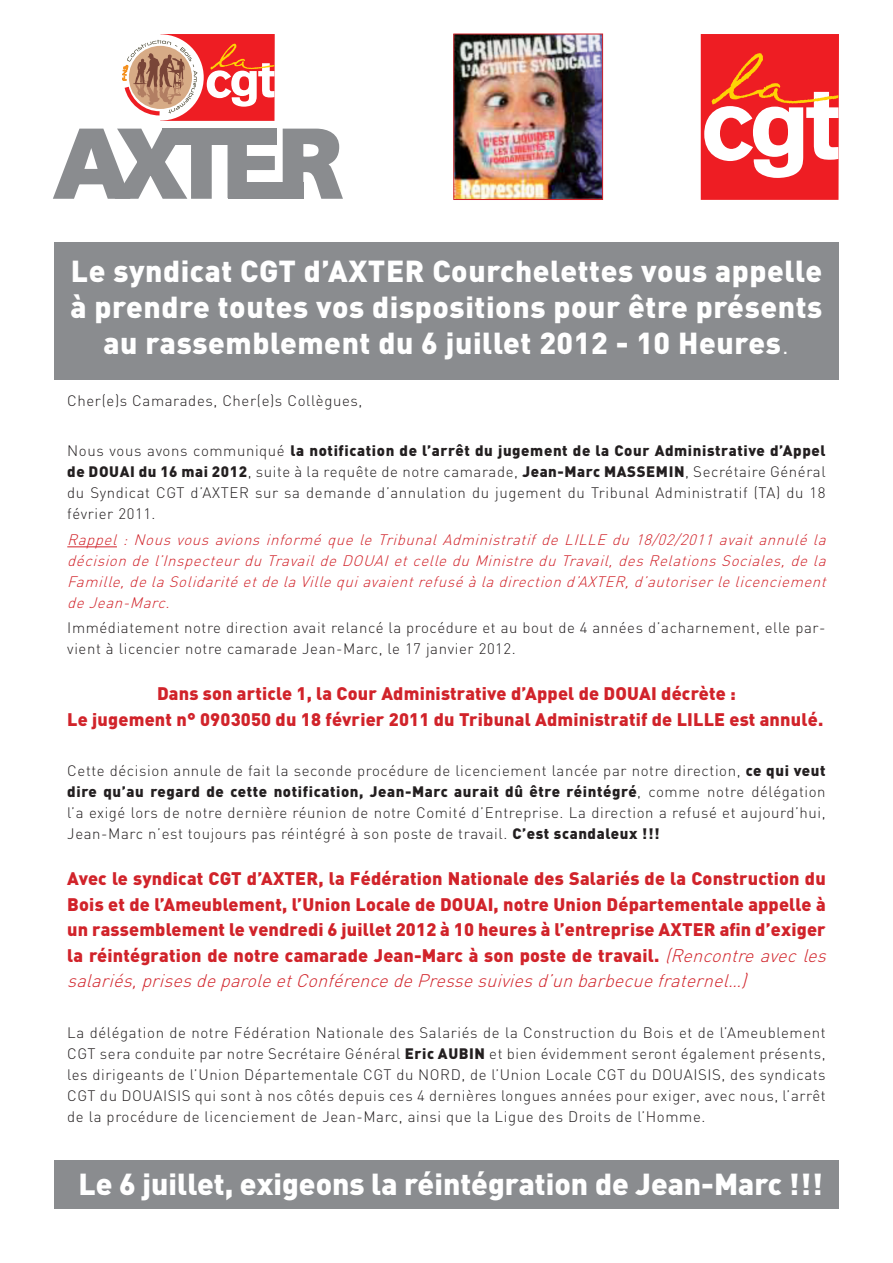
<style>
.page{position:relative;width:893px;height:1263px;background:#fff}
.page>*{position:absolute;margin:0;border:0;box-sizing:border-box;transform-origin:0 0}
.t1{font:900 96.6px "Frutiger LT Std";color:#8a8c8f}
.t2{font:900 30px/36px "DIN";letter-spacing:.02em;color:#fff;text-align:center}
.t3{font:900 30px "DIN";color:#fff}
.t4{font:900 18px/25.5px "DIN";letter-spacing:.01em;color:#d1232a}
.t5{font:300 15px/21px "DIN";letter-spacing:.04em;color:#231f20;text-align:justify}
.t6{font:italic 300 15px/21px "DIN";color:#d1232a;text-align:justify}
.t7{font:900 15px/21px "DIN";letter-spacing:.04em;color:#231f20}
.s1{font-weight:300}
.s2{font-weight:900}
.s3{font-weight:300;font-style:italic}
</style>
<div class="page">
<div style="left:54px;top:243px;width:785px;height:137px;background:#8a8c8f"></div>
<div style="left:54px;top:1160px;width:785px;height:49px;background:#8a8c8f"></div>
<svg style="left:53px;top:128px;width:290px;height:71px"></svg>
<div style="left:162px;top:128px;width:115px;height:17px;background:#8a8c8f"></div>
<div style="left:228px;top:182px;width:75px;height:17px;background:#8a8c8f"></div>
<div style="left:160px;top:34px;width:115px;height:87px;background:#ee1d23"></div>
<svg style="left:207px;top:43px;width:68px;height:64px"></svg>
<div style="left:117px;top:34px;width:87px;height:87px;background:#fff;border-radius:50%"></div>
<svg style="left:122px;top:34px;width:75px;height:84px"></svg>
<svg style="left:701px;top:34px;width:138px;height:166px"></svg>
<img style="left:455px;top:36px;width:146px;height:162px">
<div style="left:453px;top:34px;width:150px;height:166px;border:1px solid #d1232a"></div>
<hr style="left:67px;top:546px;width:50px;height:1px;background:#d1232a">
<h1 class="t1" style="left:54px;top:105px;width:290px">AXT R</h1>
<h2 class="t2" style="left:71px;top:251px;width:753px">Le syndicat CGT d’AXTER Courchelettes vous appelle à prendre toutes vos dispositions pour être présents au rassemblement du 6 juillet 2012 - 10 Heures<span class="s1">.</span></h2>
<p class="t5" style="left:67px;top:390px;width:297px">Cher(e)s Camarades, Cher(e)s Collègues,</p>
<p class="t7" style="left:67px;top:440px;width:760px"><span class="s1">Nous vous avons communiqué</span> la notification de l’arrêt du jugement de la Cour Administrative d’Appel de Douai</p>
<p class="t5" style="left:67px;top:461px;width:760px;text-indent:71px"><span class="s2">du 16 mai 2012</span>, suite à la requête de notre camarade, <span class="s2">Jean-Marc MASSEMIN</span>, Secrétaire Général du Syndicat CGT d’AXTER sur sa demande d’annulation du jugement du Tribunal Administratif (TA) du 18 février 2011.</p>
<p class="t6" style="left:67px;top:529px;width:765px">Rappel : Nous vous avions informé que le Tribunal Administratif de Lille du 18/02/2011 avait annulé la décision de l’I nspecteur du Travail de Douai et celle du Ministre du Travail, des Relations Sociales, de la Famille,de la Solidarité etde la Ville quiavaientrefusé à la direction d’AXTER,d’autoriserle licenciement de Jean-Marc.</p>
<p class="t5" style="left:67px;top:617px;width:760px">I mmédiatement notre direction avait relancé la procédure et au bout de 4 années d’acharnement, elle par&shy;vient à licencier notre camarade Jean-Marc, le 17 janvier 2012.</p>
<p class="t4" style="left:157px;top:680px;width:470px">Dans son article 1, la Cour Administrative d’Appel de Douai</p>
<p class="t4" style="left:67px;top:680px;width:670px;text-indent:594px">décrète :<br>Le jugement n° 0903050 du 18 février 2011 du Tribunal Administratif de Lille</p>
<p class="t4" style="left:730px;top:705px;width:95px">est annulé.</p>
<p class="t5" style="left:67px;top:760px;width:760px">Cette décision annule de fait la seconde procédure de licenciement lancée par notre direction, <span class="s2">ce qui veut dire qu’au regard de cette notification, Jean-Marc aurait dû être réintégré</span>, comme notre délégation l’a exigé lors de notre dernière réunion de notre Comité d’Entreprise. La direction a refusé et aujourd’hui, Jean-Marc n’est toujours pas réintégré à son poste de travail. <span class="s2">C’est scandaleux !!!</span></p>
<p class="t4" style="left:67px;top:865px;width:760px">Avec le syndicat CGT d’AXTER, la Fédération Nationale des Salariés de la Construction du<br>Bois et de l’Ameublement, l’Union Locale de Douai</p>
<p class="t4" style="left:67px;top:890px;width:766px;text-indent:426px">, notre Union Départementale appelle à un rassemblement le vendredi 6 juillet 2012 à 10 heures à l’entreprise AXTER afin d’exiger la réintégration de notre camarade Jean-Marc à son poste de travail. <span class="s3">(Rencontreavecles salariés,prisesdeparoleetConférencedePressesuiviesd’unbarbecuefraternel…)</span></p>
<p class="t5" style="left:67px;top:1021px;width:760px">La délégation de notre Fédération Nationale des Salariés de la Construction du Bois et de l’Ameublement CGT sera conduite par notre Secrétaire Général <span class="s2">Eric AUBIN</span> et bien évidemment seront également présents, les dirigeants de l’U nion Départementale CGT du Nord, de l’U nion Locale CGT du Douaisis, des syndicats CGT du Douaisis qui sont à nos côtés depuis ces 4 dernières longues années pour exiger, avec nous, l’arrêt de la procédure de licenciement de Jean-Marc, ainsi que la Ligue des Droits de l’Homme.</p>
<h2 class="t3" style="left:79px;top:1164px;width:746px">Le 6 juillet, exigeons la réintégration de Jean-Marc !!!</h2>
</div>
